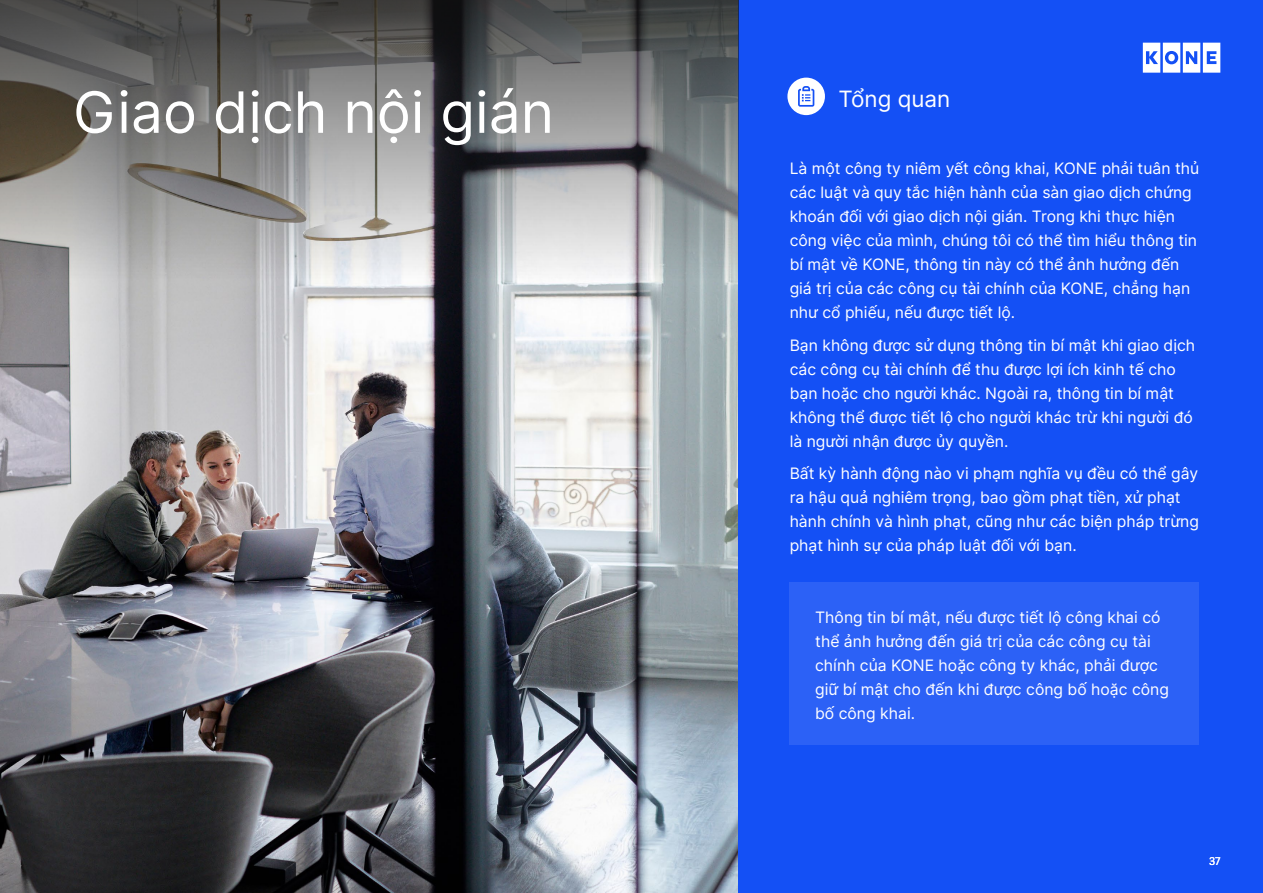
<style>
.page{position:relative;width:1263px;height:893px;background:#fff}
.page>*{position:absolute;margin:0;border:0;box-sizing:border-box;transform-origin:0 0}
.t1{font:57px "Inter";color:#fff}
.t2{font:22.5px "Inter";color:#fff}
.t3{font:15.75px/24px "Inter";color:#fff}
.t4{font:12px "KONE Information";color:#fff}
</style>
<div class="page">
<img style="left:0;top:281px;width:738px;height:612px">
<div style="left:738px;top:0;width:525px;height:893px;background:#1450f5"></div>
<svg style="left:0;top:0;width:738px;height:281px;background:#808181"></svg>
<svg style="left:1143px;top:43px;width:77px;height:30px"></svg>
<div style="left:787px;top:78px;width:38px;height:37px;background:#fff;border-radius:50%"></div>
<svg style="left:798px;top:86px;width:16px;height:21px"></svg>
<div style="left:790px;top:582px;width:409px;height:162px;background:#2c61f6"></div>
<h1 class="t1" style="left:73px;top:71px;width:483px">Giao dịch nội gián</h1>
<h2 class="t2" style="left:838px;top:83px;width:113px">Tổng quan</h2>
<p class="t3" style="left:790px;top:156px;width:411px">Là một công ty niêm yết công khai, KONE phải tuân thủ các luật và quy tắc hiện hành của sàn giao dịch chứng khoán đối với giao dịch nội gián. Trong khi thực hiện công việc của mình, chúng tôi có thể tìm hiểu thông tin bí mật về KONE, thông tin này có thể ảnh hưởng đến giá trị của các công cụ tài chính của KONE, chẳng hạn như cổ phiếu, nếu được tiết lộ.</p>
<p class="t3" style="left:790px;top:333px;width:407px">Bạn không được sử dụng thông tin bí mật khi giao dịch các công cụ tài chính để thu được lợi ích kinh tế cho bạn hoặc cho người khác. Ngoài ra, thông tin bí mật không thể được tiết lộ cho người khác trừ khi người đó là người nhận được ủy quyền.</p>
<p class="t3" style="left:790px;top:461px;width:411px">Bất kỳ hành động nào vi phạm nghĩa vụ đều có thể gây ra hậu quả nghiêm trọng, bao gồm phạt tiền, xử phạt hành chính và hình phạt, cũng như các biện pháp trừng phạt hình sự của pháp luật đối với bạn.</p>
<p class="t3" style="left:815px;top:605px;width:355px">Thông tin bí mật, nếu được tiết lộ công khai có thể ảnh hưởng đến giá trị của các công cụ tài chính của KONE hoặc công ty khác, phải được giữ bí mật cho đến khi được công bố hoặc công bố công khai.</p>
<p class="t4" style="left:1209px;top:853px;width:13px">37</p>
</div>
